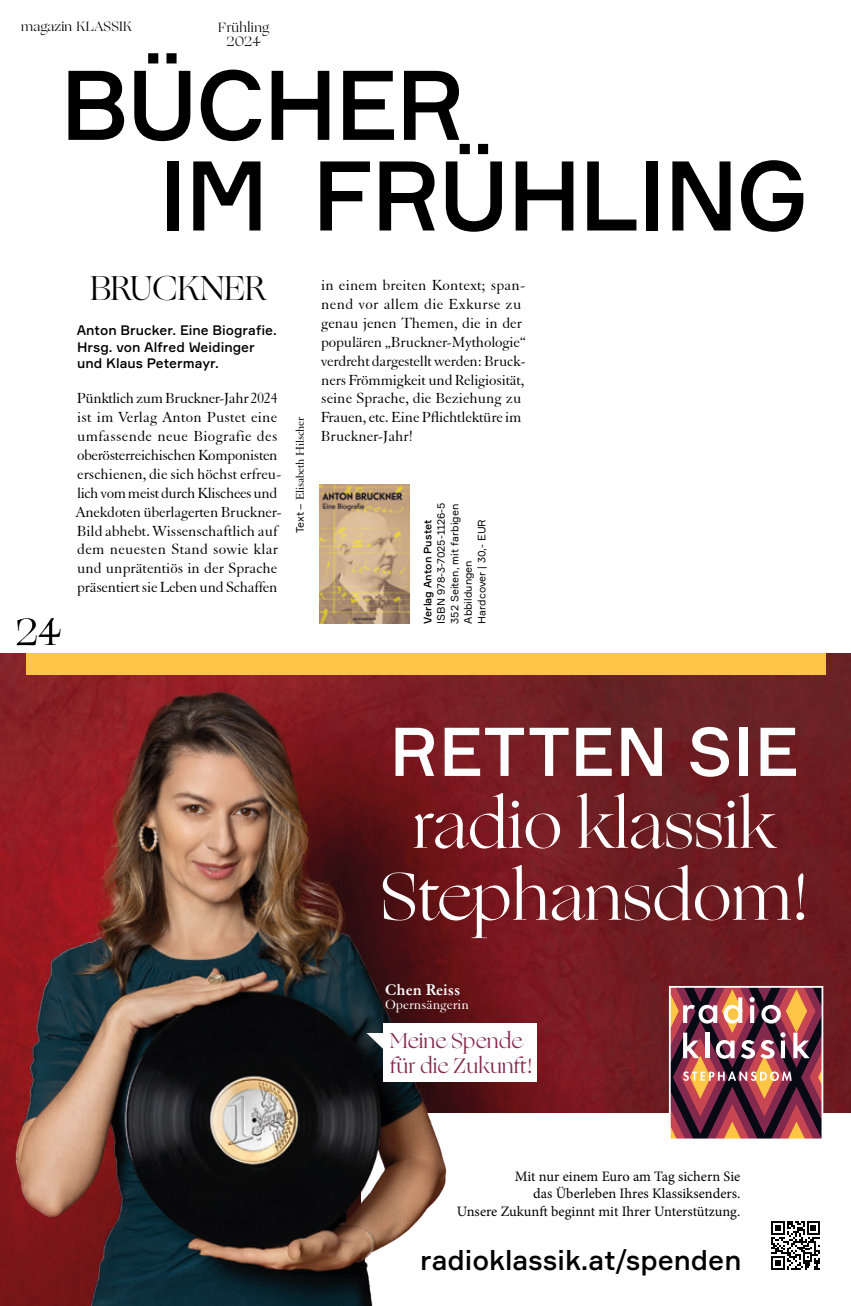
<style>
.page{position:relative;width:851px;height:1306px;background:#fff}
.page>*{position:absolute;margin:0;border:0;box-sizing:border-box;transform-origin:0 0}
.t1{font:500 96.6px/90.6px "Formular";letter-spacing:-.03em;color:#000}
.t2{font:67.35px/71.8px "Ogg";color:#fff;text-align:center}
.t3{font:500 67.35px "Formular";letter-spacing:.01em;color:#fff}
.t4{font:37.5px "Ogg";color:#000}
.t5{font:34.5px "Ogg";letter-spacing:-.02em;color:#000}
.t6{font:500 27.6px "Formular";color:#000}
.t7{font:21.3px/25px "Ogg";color:#83294e}
.t8{font:700 16.8px "Elegant Garamond TL";color:#fff}
.t9{font:15.75px/18.9px "Elegant Garamond BT";letter-spacing:-.01em;color:#000}
.t10{font:14.4px/17.2px "Minion Pro";color:#000;text-align:right}
.t11{font:14.4px "Elegant Garamond TL";color:#fff}
.t12{font:500 13.5px/16.5px "Formular";color:#000}
.t13{font:13.5px "Ogg";letter-spacing:.01em;color:#000}
.t14{font:13.5px/13.5px "Ogg";letter-spacing:.03em;color:#000;text-align:center}
.t15{font:12px "Elegant Garamond BT";letter-spacing:-.015em;color:#000}
.t16{font:10.5px/13.5px "Formular";color:#000}
.t17{font:500 10.5px "Formular";color:#000}
.s1{font-family:"Formular";font-size:10.5px}
</style>
<div class="page">
<img style="left:459px;top:653px;width:391px;height:460px">
<svg style="left:668px;top:985px;width:155px;height:154px;background:#8d4e54"></svg>
<svg style="left:771px;top:1221px;width:49px;height:49px"></svg>
<div style="left:26px;top:653px;width:799px;height:21px;background:#fcc543"></div>
<img style="left:0;top:653px;width:459px;height:652px">
<svg style="left:366px;top:1032px;width:18px;height:18px"></svg>
<div style="left:384px;top:1023px;width:153px;height:58px;background:#fff"></div>
<img style="left:319px;top:485px;width:90px;height:138px">
<p class="t13" style="left:21px;top:17px;width:112px">magazin KLASSIK</p>
<p class="t14" style="left:218px;top:21px;width:53px">Frühling<br>2024</p>
<h1 class="t1" style="left:158px;top:58px;width:651px;text-indent:-98px">BÜCHER<br>IM FRÜHLING</h1>
<h3 class="t4" style="left:15px;top:606px;width:47px">24</h3>
<h3 class="t5" style="left:90px;top:264px;width:178px">BRUCKNER</h3>
<p class="t12" style="left:77px;top:322px;width:201px">Anton Brucker. Eine Biografie.<br>Hrsg. von Alfred Weidinger und Klaus Petermayr.</p>
<p class="t9" style="left:76px;top:388px;width:207px">Pünktlich zum Bruckner-Jahr 2024 ist im Verlag Anton Pustet eine umfassende neue Biografie des oberösterreichischen Komponisten erschienen, die sich höchst erfreu&shy;lich vom meist durch Klischees und Anekdoten überlagerten Bruckner-Bild abhebt. Wissenschaftlich auf dem neuesten Stand sowie klar und unprätentiös in der Sprache präsentiert sie Leben und Schaffen</p>
<p class="t15" style="left:293px;top:533px;width:117px;rotate:-90deg"><span class="s1">Text –</span> Elisabeth Hilscher</p>
<p class="t9" style="left:321px;top:275px;width:207px">in einem breiten Kontext; span&shy;nend vor allem die Exkurse zu genau jenen Themen, die in der populären „Bruckner-Mythologie“ verdreht dargestellt werden: Bruck&shy;ners Frömmigkeit und Religiosität, seine Sprache, die Beziehung zu<br>Frauen, etc. Eine Pflichtlektüre im<br>Bruckner-Jahr!</p>
<p class="t16" style="left:434px;top:623px;width:123px;rotate:-90deg">ISBN 978-3-7025-1126-5<br>352 Seiten, mit farbigen<br>Abbildungen<br>Hardcover | 30,- EUR</p>
<p class="t17" style="left:421px;top:623px;width:106px;rotate:-90deg">Verlag Anton Pustet</p>
<h2 class="t3" style="left:389px;top:710px;width:411px">RETTEN SIE</h2>
<h2 class="t2" style="left:380px;top:789px;width:430px">radio klassik<br>Stephansdom!</h2>
<p class="t8" style="left:385px;top:979px;width:77px">Chen Reiss</p>
<p class="t11" style="left:385px;top:996px;width:85px">Opernsängerin</p>
<h3 class="t7" style="left:390px;top:1027px;width:144px">Meine Spende für die Zukunft!</h3>
<p class="t10" style="left:457px;top:1167px;width:285px">Mit nur einem Euro am Tag sichern Sie<br>das Überleben Ihres Klassiksenders.<br>Unsere Zukunft beginnt mit Ihrer Unterstützung.</p>
<h3 class="t6" style="left:420px;top:1242px;width:323px">radioklassik.at/spenden</h3>
</div>
